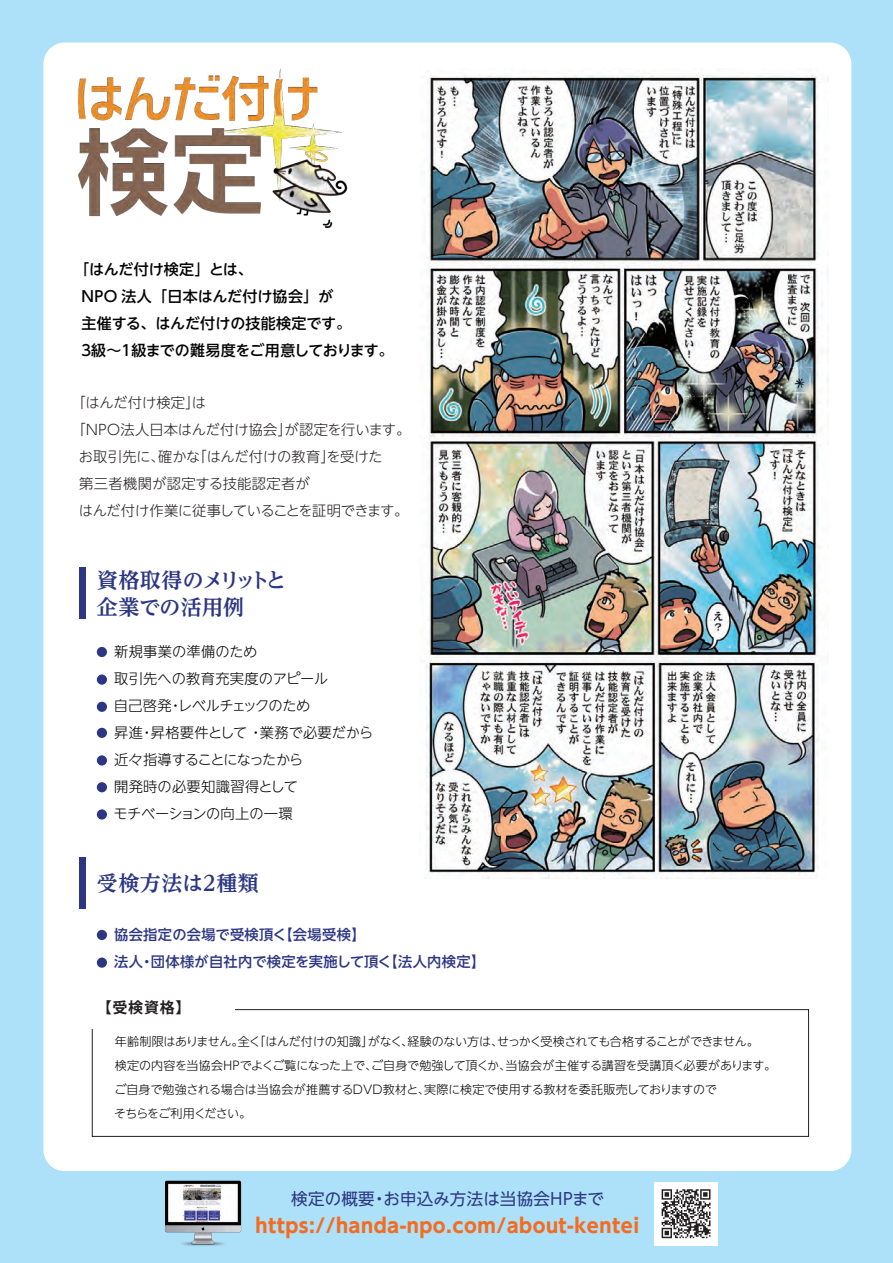
<style>
.page{position:relative;width:893px;height:1263px;background:#fff}
.page>*{position:absolute;margin:0;border:0;box-sizing:border-box;transform-origin:0 0}
.t1{font:700 21px/27px "UD Reimin Pro";letter-spacing:.01em;color:#2c3683}
.t2{font:700 19.5px "UD Shin Go NT Pro";letter-spacing:.025em;color:#f36c21}
.t3{font:16.5px "UD Shin Go NT Pro";color:#2c3683}
.t4{font:500 15px/27px "UD Shin Go NT Pro";color:#030303}
.t5{font:700 15px "Koz Go Pr 6 N";color:#231f20}
.t6{font:300 14.25px/27px "UD Shin Go NT Pro";letter-spacing:.005em;color:#030303}
.t7{font:300 14.25px "UD Shin Go NT Pro";color:#231f20}
.t8{font:500 14.25px/27px "UD Shin Go NT Pro";letter-spacing:.025em;color:#2c3683}
.t9{font:300 14.25px "UD Shin Go NT Pro";letter-spacing:-.035em;color:#231f20}
.t10{font:300 14.25px "UD Shin Go NT Pro";letter-spacing:.025em;color:#231f20}
.t11{font:300 12px/24px "UD Shin Go NT Pro";letter-spacing:-.025em;color:#030303}
</style>
<div class="page">
<div style="left:1px;top:0;width:892px;height:1263px;background:#ade1f9"></div>
<div style="left:43px;top:43px;width:808px;height:1128px;background:#fff;border-radius:21px"></div>
<img style="left:165px;top:1180px;width:77px;height:66px">
<div style="left:92px;top:1009px;width:717px;height:127px;border:1px solid #231f20"></div>
<div style="left:69px;top:989px;width:165px;height:39px;background:#fff"></div>
<div style="left:79px;top:567px;width:7px;height:51px;background:#2c3683"></div>
<img style="left:79px;top:68px;width:268px;height:160px">
<img style="left:419px;top:68px;width:410px;height:810px">
<div style="left:79px;top:858px;width:7px;height:51px;background:#2c3683"></div>
<div style="left:97px;top:647px;width:10px;height:10px;background:#2c3683;border-radius:50%"></div>
<div style="left:97px;top:674px;width:10px;height:11px;background:#2c3683;border-radius:50%"></div>
<div style="left:97px;top:702px;width:10px;height:10px;background:#2c3683;border-radius:50%"></div>
<div style="left:97px;top:728px;width:10px;height:10px;background:#2c3683;border-radius:50%"></div>
<div style="left:97px;top:755px;width:10px;height:10px;background:#2c3683;border-radius:50%"></div>
<div style="left:97px;top:782px;width:10px;height:10px;background:#2c3683;border-radius:50%"></div>
<div style="left:97px;top:809px;width:10px;height:10px;background:#2c3683;border-radius:50%"></div>
<div style="left:97px;top:930px;width:10px;height:10px;background:#2c3683;border-radius:50%"></div>
<div style="left:97px;top:957px;width:10px;height:11px;background:#2c3683;border-radius:50%"></div>
<div style="left:654px;top:1182px;width:64px;height:63px;background:#fff"></div>
<svg style="left:662px;top:1189px;width:48px;height:49px"></svg>
<p class="t4" style="left:79px;top:255px;width:316px;text-indent:-5px">「はんだ付け検定」とは、<br>NPO 法人「日本はんだ付け協会」が<br>主催する、はんだ付けの技能検定です。<br>３級～１級までの難易度をご用意しております。</p>
<p class="t7" style="left:71px;top:391px;width:136px">「はんだ付け検定」は</p>
<p class="t7" style="left:71px;top:418px;width:340px">「ＮＰＯ法人日本はんだ付け協会」が認定を行います。</p>
<p class="t7" style="left:79px;top:445px;width:305px">お取引先に、確かな「はんだ付けの教育」を受けた</p>
<p class="t10" style="left:79px;top:472px;width:232px">第三者機関が認定する技能認定者が</p>
<p class="t9" style="left:79px;top:499px;width:331px">はんだ付け作業に従事していることを証明できます。</p>
<h1 class="t1" style="left:97px;top:566px;width:191px">資格取得のメリットと企業での活用例</h1>
<p class="t6" style="left:114px;top:638px;width:261px">新規事業の準備のため<br>取引先への教育充実度のアピール<br>自己啓発・レベルチェックのため<br>昇進・昇格要件として ・業務で必要だから近々指導することになったから<br>開発時の必要知識習得として<br>モチベーションの向上の一環</p>
<h1 class="t1" style="left:97px;top:869px;width:164px">受検方法は２種類</h1>
<p class="t8" style="left:114px;top:921px;width:373px">協会指定の会場で受検頂く【会場受検】<br>法人・団体様が自社内で検定を実施して頂く【法人内検定】</p>
<p class="t5" style="left:97px;top:999px;width:95px">【受検資格】</p>
<p class="t11" style="left:114px;top:1029px;width:663px">年齢制限はありません。全く「はんだ付けの知識」がなく、経験のない方は、せっかく受検されても合格することができません。<br>検定の内容を当協会ＨＰでよくご覧になった上で、ご自身で勉強して頂くか、当協会が主催する講習を受講頂く必要があります。ご自身で勉強される場合は当協会が推薦するＤＶＤ教材と、実際に検定で使用する教材を委託販売しておりますので<br>そちらをご利用ください。</p>
<h3 class="t3" style="left:291px;top:1185px;width:314px">検定の概要・お申込み方法は当協会ＨＰまで</h3>
<h2 class="t2" style="left:256px;top:1210px;width:385px">https://handa-npo.com/about-kentei</h2>
</div>
